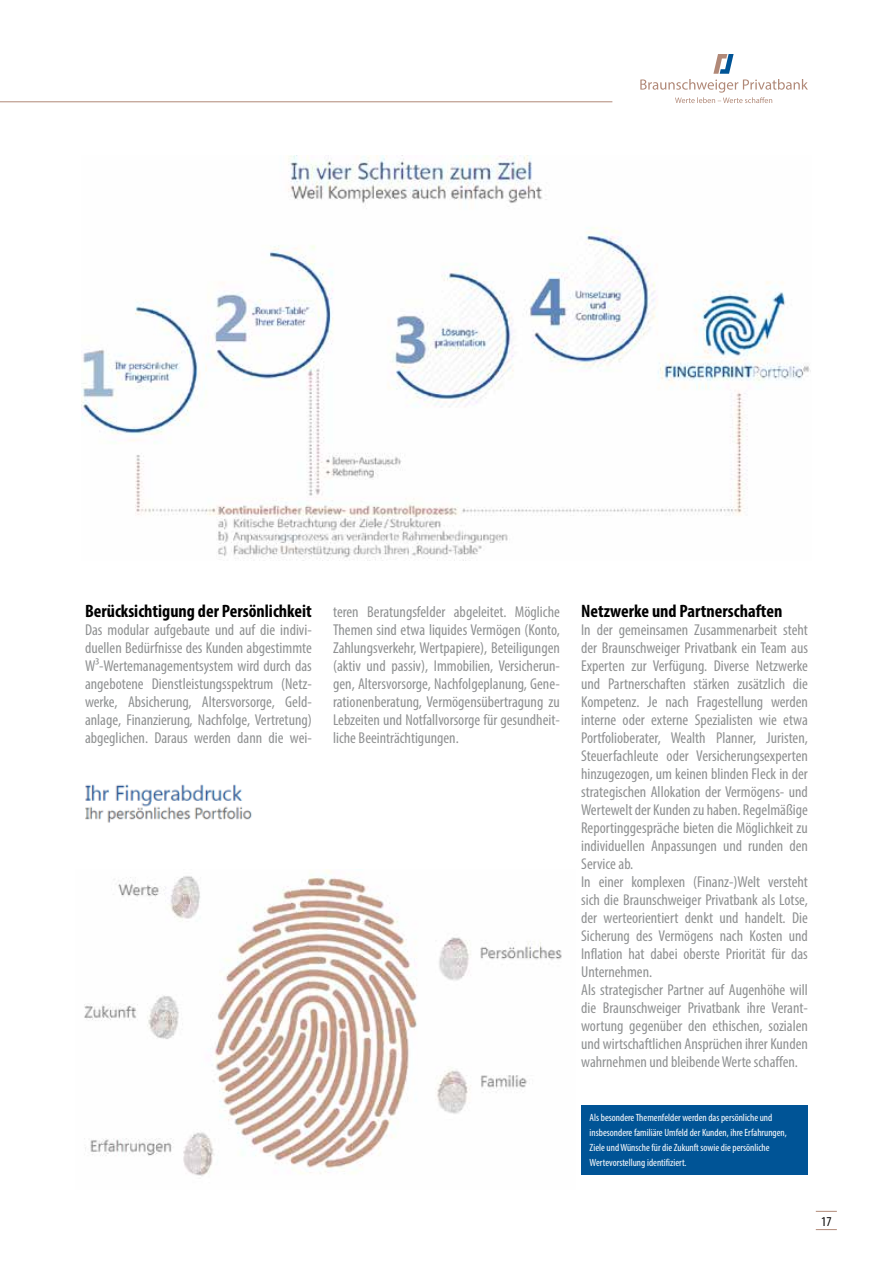
<style>
.page{position:relative;width:893px;height:1263px;background:#fff}
.page>*{position:absolute;margin:0;border:0;box-sizing:border-box;transform-origin:0 0}
.t1{font:700 condensed 18px "Myriad Pro";color:#000}
.t2{font:condensed 15.75px/18px "Myriad Pro";color:#8f9192;text-align:justify}
.t3{font:condensed 13.5px "Myriad Pro";color:#000}
.t4{font:condensed 10.5px/15px "Myriad Pro";color:#fff}
</style>
<div class="page">
<img style="left:81px;top:155px;width:730px;height:405px">
<img style="left:85px;top:784px;width:167px;height:39px">
<img style="left:84px;top:870px;width:478px;height:306px">
<div style="left:581px;top:1105px;width:227px;height:70px;background:#005496"></div>
<svg style="left:816px;top:1211px;width:21px;height:1px"></svg>
<svg style="left:816px;top:1229px;width:21px;height:1px"></svg>
<svg style="left:640px;top:54px;width:168px;height:49px"></svg>
<hr style="left:0;top:101px;width:612px;height:1px;background:#b18978">
<p class="t1" style="left:85px;top:600px;width:228px">Berücksichtigung der Persönlichkeit</p>
<p class="t2" style="left:85px;top:620px;width:228px">Das modular aufgebaute und auf die indivi&shy;duellen Bedürfnisse des Kunden abgestimmte W³-Wertemanagementsystem wird durch das angebotene Dienstleistungsspektrum (Netz&shy;werke, Absicherung, Altersvorsorge, Geld&shy;anlage, Finanzierung, Nachfolge, Vertretung) abgeglichen. Daraus werden dann die wei-</p>
<p class="t2" style="left:333px;top:602px;width:228px">teren Beratungsfelder abgeleitet. Mögliche Themen sind etwa liquides Vermögen (Konto, Zahlungsverkehr, Wertpapiere), Beteiligungen (aktiv und passiv), Immobilien, Versicherun&shy;gen, Altersvorsorge, Nachfolgeplanung, Gene&shy;rationenberatung, Vermögensübertragung zu Lebzeiten und Notfallvorsorge für gesundheit&shy;liche Beeinträchtigungen.</p>
<p class="t1" style="left:581px;top:600px;width:203px">Netzwerke und Partnerschaften</p>
<p class="t2" style="left:581px;top:620px;width:228px;text-align:left">In der gemeinsamen Zusammenarbeit steht der Braunschweiger Privatbank ein Team aus Experten zur Verfügung. Diverse Netzwerke und Partnerschaften stärken zusätzlich die Kompetenz. Je nach Fragestellung werden interne oder externe Spezialisten wie etwa Portfolioberater, Wealth Planner, Juristen, Steuerfachleute oder Versicherungsexperten hinzugezogen, um keinen blinden Fleck in der strategischen Allokation der Vermögens- und Wertewelt der Kunden zu haben. Regelmäßige Reportinggespräche bieten die Möglichkeit zu individuellen Anpassungen und runden den Service ab.<br>In einer komplexen (Finanz-)Welt versteht sich die Braunschweiger Privatbank als Lotse, der werteorientiert denkt und handelt. Die Sicherung des Vermögens nach Kosten und Inflation hat dabei oberste Priorität für das Unternehmen.<br>Als strategischer Partner auf Augenhöhe will die Braunschweiger Privatbank ihre Verant&shy;wortung gegenüber den ethischen, sozialen und wirtschaftlichen Ansprüchen ihrer Kunden wahrnehmen und bleibende Werte schaffen.</p>
<p class="t4" style="left:590px;top:1110px;width:199px">Als besondere Themenfelder werden das persönliche und insbesondere familiäre Umfeld der Kunden, ihre Erfahrungen, Ziele und Wünsche für die Zukunft sowie die persönliche Wertevorstellung identifiziert.</p>
<p class="t3" style="left:821px;top:1213px;width:12px">17</p>
</div>
